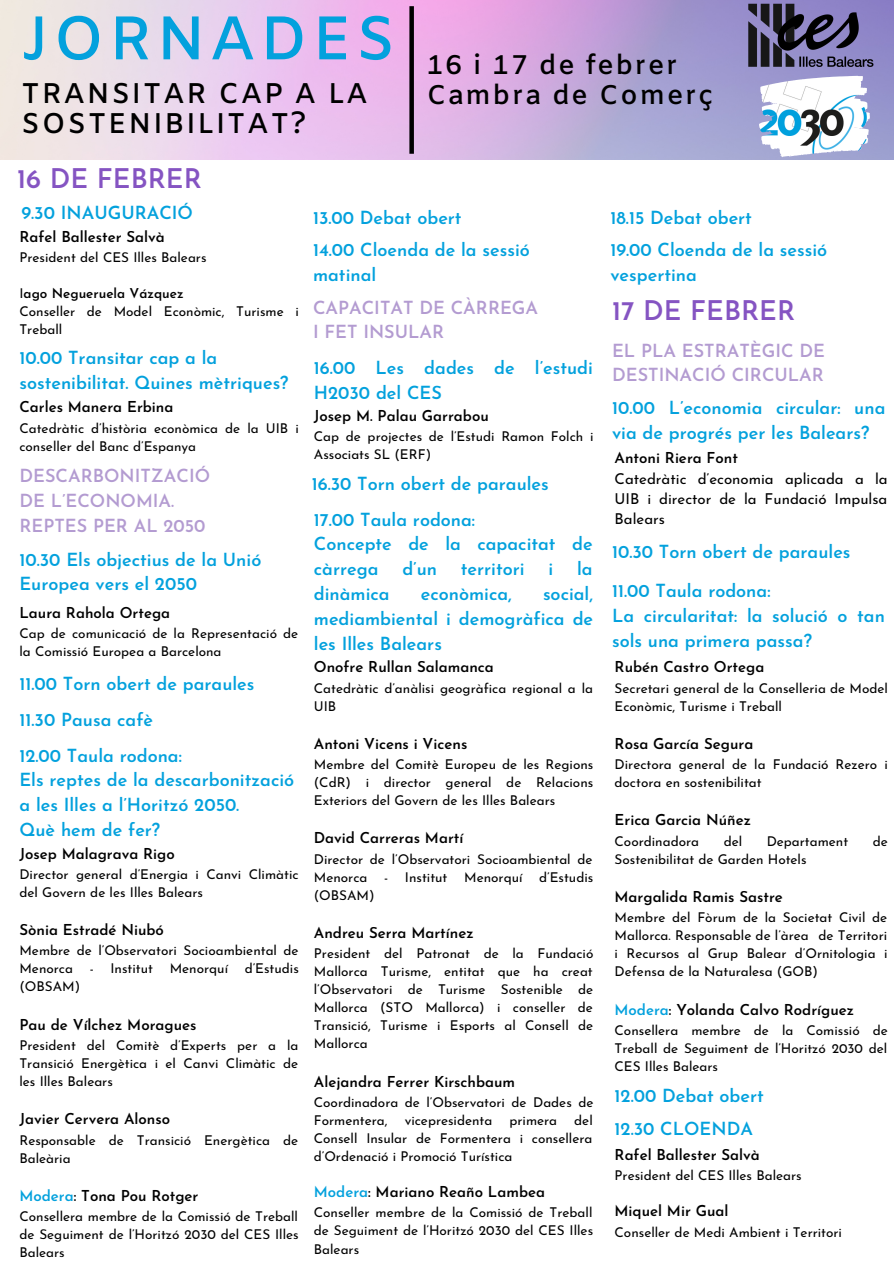
<style>
.page{position:relative;width:894px;height:1264px;background:#fff}
.page>*{position:absolute;margin:0;border:0;box-sizing:border-box;transform-origin:0 0}
.t1{font:600 61.5px "Amiko";letter-spacing:.07em;color:#03a1dd}
.t2{font:600 28.5px/30.5px "Amiko";letter-spacing:.07em;color:#000}
.t3{font:600 27px/29.2px "Amiko";letter-spacing:.07em;color:#000}
.t4{font:600 27px "Josefin Sans";color:#8554c2}
.t5{font:600 18px/24.8px "Josefin Sans";color:#03a1dd}
.t6{font:600 18px/24.8px "Josefin Sans";color:#b39bd1}
.t7{font:600 15px "Josefin Sans";color:#000}
.t8{font:15px/20.2px "Josefin Sans";color:#000;text-align:justify}
.t9{font:13.5px/18px "Josefin Sans";color:#000}
.s1{font-weight:600}
.s2{color:#03a1dd}
</style>
<div class="page">
<img style="left:0;top:0;width:893px;height:160px">
<img style="left:853px;top:80px;width:16px;height:36px">
<img style="left:744px;top:0;width:139px;height:70px">
<div style="left:409px;top:6px;width:5px;height:148px;background:#000"></div>
<h1 class="t1" style="left:21px;top:2px;width:375px">JORNADES</h1>
<h2 class="t2" style="left:21px;top:80px;width:347px">TRANSITAR CAP A LA<br>SOSTENIBILITAT?</h2>
<h3 class="t3" style="left:426px;top:53px;width:288px">16 i 17 de febrer<br>Cambra de Comerç</h3>
<h3 class="t4" style="left:17px;top:168px;width:186px">16 DE FEBRER</h3>
<h3 class="t5" style="left:21px;top:202px;width:173px">9.30 INAUGURACIÓ</h3>
<p class="t7" style="left:19px;top:230px;width:147px">Rafel Ballester Salvà</p>
<p class="t9" style="left:19px;top:249px;width:188px">President del CES Illes Balears</p>
<p class="t9" style="left:19px;top:285px;width:281px">I<span class="s1">ago Negueruela Vázquez<br></span>Conseller de Model Econòmic, Turisme i<br>Treball</p>
<h3 class="t5" style="left:19px;top:347px;width:270px">10.00 Transitar cap a la sostenibilitat. Quines mètriques?</h3>
<p class="t7" style="left:19px;top:401px;width:155px">Carles Manera Erbina</p>
<p class="t9" style="left:19px;top:420px;width:281px">Catedràtic d’història econòmica de la UIB i conseller del Banc d’Espanya</p>
<h3 class="t6" style="left:19px;top:465px;width:192px">DESCARBONITZACIÓ<br>DE L’ECONOMIA.<br>REPTES PER AL 2050</h3>
<h3 class="t5" style="left:19px;top:548px;width:243px">10.30 Els objectius de la Unió<br>Europea vers el 2050</h3>
<p class="t7" style="left:19px;top:606px;width:152px">Laura Rahola Ortega</p>
<p class="t9" style="left:19px;top:625px;width:280px">Cap de comunicació de la Representació de la Comissió Europea a Barcelona</p>
<h3 class="t5" style="left:19px;top:667px;width:236px;line-height:35.8px">11.00 Torn obert de paraules<br>11.30 Pausa cafè<br>12.00 Taula rodona:</h3>
<h3 class="t5" style="left:19px;top:769px;width:276px">Els reptes de la descarbonització a les Illes a l’Horitzó 2050.<br>Què hem de fer?</h3>
<p class="t7" style="left:19px;top:847px;width:157px">Josep Malagrava Rigo</p>
<p class="t9" style="left:19px;top:866px;width:280px">Director general d’Energia i Canvi Climàtic del Govern de les Illes Balears</p>
<p class="t7" style="left:19px;top:923px;width:146px">Sònia Estradé Niubó</p>
<p class="t9" style="left:19px;top:943px;width:281px;text-align:justify">Membre de l’Observatori Socioambiental de Menorca - Institut Menorquí d’Estudis (OBSAM)</p>
<p class="t7" style="left:19px;top:1018px;width:178px">Pau de Vílchez Moragues</p>
<p class="t9" style="left:19px;top:1037px;width:280px;text-align:justify">President del Comitè d’Experts per a la Transició Energètica i el Canvi Climàtic de les Illes Balears</p>
<p class="t7" style="left:19px;top:1113px;width:152px">Javier Cervera Alonso</p>
<p class="t9" style="left:19px;top:1132px;width:280px">Responsable de Transició Energètica de<br>Baleària</p>
<p class="t7" style="left:19px;top:1189px;width:180px"><span class="s2">Modera</span>: Tona Pou Rotger</p>
<p class="t9" style="left:19px;top:1208px;width:281px;text-align:justify">Consellera membre de la Comissió de Treball de Seguiment de l’Horitzó 2030 del CES Illes Balears</p>
<h3 class="t5" style="left:313px;top:203px;width:218px;line-height:32.4px">13.00 Debat obert<br>14.00 Cloenda de la sessió</h3>
<h3 class="t5" style="left:313px;top:264px;width:65px">matinal</h3>
<h3 class="t6" style="left:313px;top:296px;width:226px">CAPACITAT DE CÀRREGA<br>I FET INSULAR</h3>
<h3 class="t5" style="left:314px;top:357px;width:280px">16.00 Les dades de l’estudi<br>H2030 del CES</h3>
<p class="t7" style="left:314px;top:409px;width:176px">Josep M. Palau Garrabou</p>
<p class="t9" style="left:314px;top:429px;width:281px">Cap de projectes de l’Estudi Ramon Folch i<br>Associats SL (ERF)</p>
<h3 class="t5" style="left:311px;top:467px;width:238px;line-height:35.8px">16.30 Torn obert de paraules<br>17.00 Taula rodona:</h3>
<h3 class="t5" style="left:314px;top:533px;width:280px">Concepte de la capacitat de càrrega</h3>
<h3 class="t5" style="left:402px;top:558px;width:36px">d’un</h3>
<h3 class="t5" style="left:460px;top:558px;width:65px">territori</h3>
<h3 class="t5" style="left:548px;top:558px;width:6px">i</h3>
<h3 class="t5" style="left:577px;top:558px;width:17px">la</h3>
<h3 class="t5" style="left:314px;top:583px;width:281px;text-align:justify;text-indent:229px">social, mediambiental i demogràfica de les Illes Balears</h3>
<p class="t7" style="left:314px;top:661px;width:181px">Onofre Rullan Salamanca</p>
<p class="t9" style="left:314px;top:680px;width:281px">Catedràtic d’anàlisi geogràfica regional a la<br>UIB</p>
<p class="t7" style="left:314px;top:737px;width:155px">Antoni Vicens i Vicens</p>
<p class="t9" style="left:314px;top:756px;width:281px;text-align:justify">Membre del Comitè Europeu de les Regions (CdR) i director general de Relacions Exteriors del Govern de les Illes Balears</p>
<p class="t7" style="left:314px;top:832px;width:151px">David Carreras Martí</p>
<p class="t9" style="left:314px;top:851px;width:281px;text-align:justify">Director de l’Observatori Socioambiental de Menorca - Institut Menorquí d’Estudis (OBSAM)</p>
<p class="t7" style="left:314px;top:926px;width:161px">Andreu Serra Martínez</p>
<p class="t9" style="left:314px;top:946px;width:281px;text-align:justify">President del Patronat de la Fundació Mallorca Turisme, entitat que ha creat l’Observatori de Turisme Sostenible de Mallorca (STO Mallorca) i conseller de Transició, Turisme i Esports al Consell de Mallorca</p>
<p class="t7" style="left:314px;top:1075px;width:203px">Alejandra Ferrer Kirschbaum</p>
<p class="t9" style="left:314px;top:1094px;width:281px">Coordinadora de l’Observatori de Dades de<br>Formentera,</p>
<h3 class="t5" style="left:314px;top:583px;width:77px">dinàmica</h3>
<h3 class="t5" style="left:421px;top:583px;width:92px">econòmica,</h3>
<p class="t9" style="left:314px;top:1112px;width:280px;text-align:justify;text-indent:260px">del Consell Insular de Formentera i consellera d’Ordenació i Promoció Turística</p>
<p class="t7" style="left:314px;top:1185px;width:233px"><span class="s2">Modera</span>: Mariano Reaño Lambea</p>
<p class="t9" style="left:314px;top:1204px;width:281px;text-align:justify">Conseller membre de la Comissió de Treball de Seguiment de l’Horitzó 2030 del CES Illes Balears</p>
<p class="t9" style="left:404px;top:1112px;width:89px">vicepresidenta</p>
<p class="t9" style="left:509px;top:1112px;width:49px">primera</p>
<h3 class="t5" style="left:610px;top:203px;width:218px;line-height:32.4px">18.15 Debat obert<br>19.00 Cloenda de la sessió</h3>
<h3 class="t5" style="left:610px;top:264px;width:88px">vespertina</h3>
<h3 class="t4" style="left:612px;top:300px;width:184px">17 DE FEBRER</h3>
<h3 class="t6" style="left:612px;top:339px;width:214px">EL PLA ESTRATÈGIC DE<br>DESTINACIÓ CIRCULAR</h3>
<h3 class="t5" style="left:612px;top:397px;width:275px">10.00 L’economia circular: una via de progrés per les Balears?</h3>
<p class="t7" style="left:614px;top:452px;width:125px">Antoni Riera Font</p>
<p class="t8" style="left:614px;top:470px;width:274px">Catedràtic d’economia aplicada a la UIB i director de la Fundació Impulsa Balears</p>
<h3 class="t5" style="left:612px;top:533px;width:240px;line-height:39.2px">10.30 Torn obert de paraules<br>11.00 Taula rodona:</h3>
<h3 class="t5" style="left:612px;top:605px;width:274px">La circularitat: la solució o tan sols una primera passa?</h3>
<p class="t7" style="left:614px;top:661px;width:151px">Rubén Castro Ortega</p>
<p class="t9" style="left:614px;top:680px;width:275px">Secretari general de la Conselleria de Model<br>Econòmic, Turisme i Treball</p>
<p class="t7" style="left:614px;top:737px;width:140px">Rosa García Segura</p>
<p class="t9" style="left:614px;top:756px;width:274px">Directora general de la Fundació Rezero i doctora en sostenibilitat</p>
<p class="t7" style="left:614px;top:814px;width:138px">Erica Garcia Núñez</p>
<p class="t9" style="left:614px;top:833px;width:86px">Coordinadora</p>
<p class="t9" style="left:723px;top:833px;width:20px">del</p>
<p class="t9" style="left:766px;top:833px;width:83px">Departament</p>
<p class="t9" style="left:872px;top:833px;width:17px">de</p>
<p class="t9" style="left:614px;top:851px;width:193px">Sostenibilitat de Garden Hotels</p>
<p class="t7" style="left:614px;top:890px;width:170px">Margalida Ramis Sastre</p>
<p class="t9" style="left:614px;top:909px;width:274px;text-align:justify">Membre del Fòrum de la Societat Civil de Mallorca. Responsable de l’àrea de Territori i Recursos al Grup Balear d’Ornitologia i Defensa de la Naturalesa (GOB)</p>
<p class="t7" style="left:614px;top:1003px;width:241px"><span class="s2">Modera</span>: Yolanda Calvo Rodríguez</p>
<p class="t9" style="left:614px;top:1022px;width:274px;text-align:justify">Consellera membre de la Comissió de Treball de Seguiment de l’Horitzó 2030 del CES Illes Balears</p>
<h3 class="t5" style="left:614px;top:1080px;width:151px;line-height:33.6px">12.00 Debat obert<br>12.30 CLOENDA</h3>
<p class="t7" style="left:614px;top:1148px;width:147px">Rafel Ballester Salvà</p>
<p class="t9" style="left:614px;top:1167px;width:188px">President del CES Illes Balears</p>
<p class="t7" style="left:614px;top:1205px;width:115px">Miquel Mir Gual</p>
<p class="t9" style="left:614px;top:1224px;width:229px">Conseller de Medi Ambient i Territori</p>
</div>
